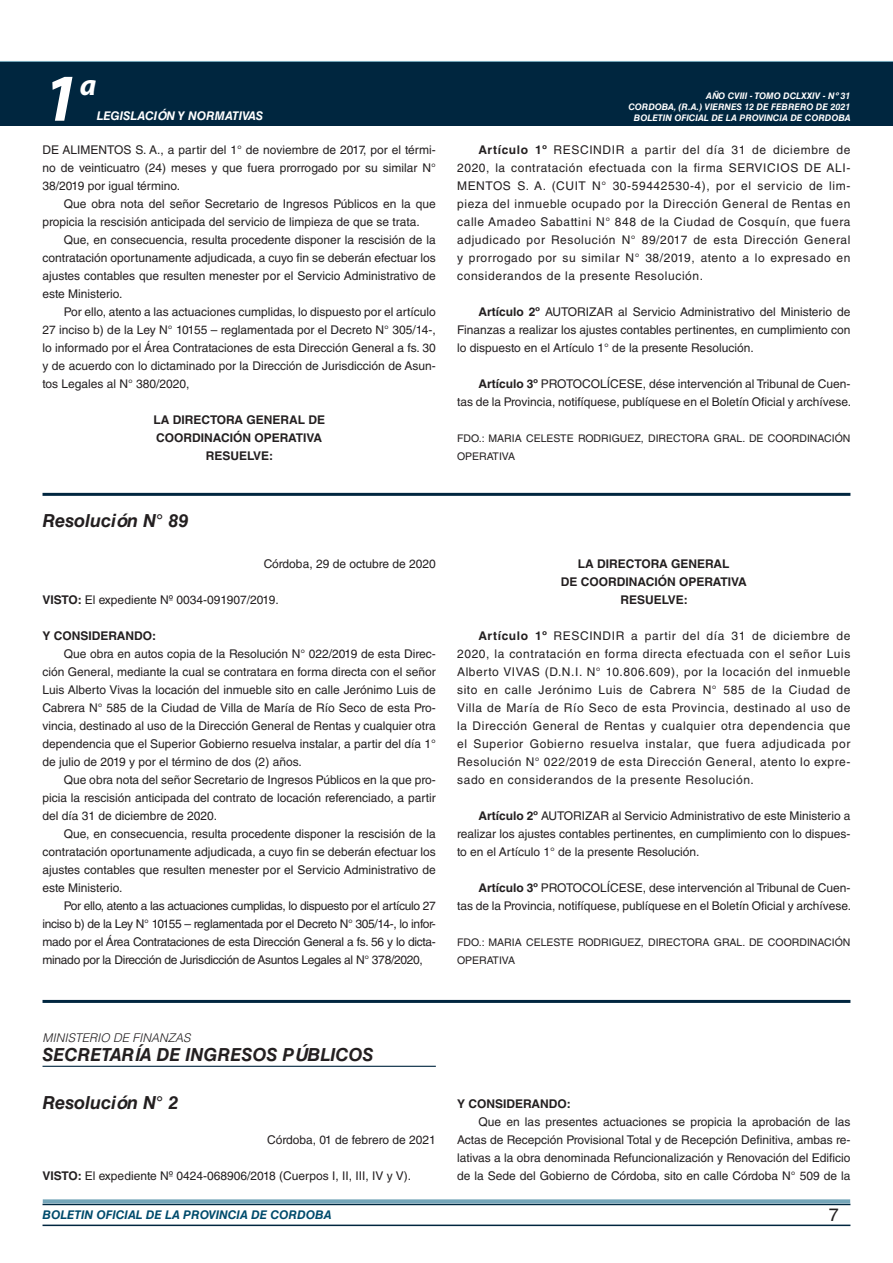
<style>
.page{position:relative;width:893px;height:1263px;background:#fff}
.page>*{position:absolute;margin:0;border:0;box-sizing:border-box;transform-origin:0 0}
.t1{font:italic 700 67.5px "Myriad Pro";color:#fff}
.t2{font:italic 700 30px "Myriad Pro";color:#fff}
.NOMBRE_DE_MINISTERIO{font:italic 700 18px "Helvetica LT Std";color:#231f20}
.t3{font:18px "Helvetica LT Std";color:#231f20}
.TEXTO_BASE{font:12px/18px "Helvetica LT Std";color:#231f20;text-align:justify}
.RESUELVE{font:700 12px "Helvetica LT Std";color:#231f20}
.FECHA{font:12px "Helvetica LT Std";color:#231f20}
.t4{font:italic 700 12px "Helvetica LT Std";color:#004b6c}
.TEXTO_BASE-2{font:700 12px "Helvetica LT Std";color:#231f20}
.t5{font:italic 700 12px "Helvetica LT Std";color:#fff}
.TITULO_light{font:italic 300 12px "Helvetica LT Std";color:#231f20}
.FIRMA{font:10.5px/18px "Helvetica LT Std";color:#231f20}
.t6{font:italic 700 9px/10.8px "Helvetica LT Std";color:#fff;text-align:right}
.s1{font-weight:700}
</style>
<div class="page">
<div style="left:0;top:61px;width:893px;height:6px;background:#73a5b8"></div>
<div style="left:0;top:62px;width:893px;height:64px;background:#00263f"></div>
<hr style="left:43px;top:1224px;width:807px;height:2px;background:#00263f">
<div style="left:42px;top:1198px;width:809px;height:8px;background:#fff;opacity:.75"></div>
<hr style="left:43px;top:493px;width:807px;height:3px;background:#00263f">
<hr style="left:43px;top:1000px;width:807px;height:3px;background:#00263f">
<hr style="left:43px;top:1066px;width:393px;height:1px;background:#00263f">
<h1 class="t1" style="left:43px;top:54px;width:38px">1</h1>
<h2 class="t2" style="left:80px;top:66px;width:18px">a</h2>
<p class="t5" style="left:97px;top:109px;width:168px">LEGISLACIÓN Y NORMATIVAS</p>
<p class="TEXTO_BASE" style="left:43px;top:141px;width:395px">DE ALIMENTOS S. A., a partir del 1° de noviembre de 2017, por el térmi&shy;no de veinticuatro (24) meses y que fuera prorrogado por su similar N° 38/2019 por igual término.</p>
<p class="TEXTO_BASE" style="left:43px;top:195px;width:395px;text-indent:21px">Que obra nota del señor Secretario de Ingresos Públicos en la que propicia la rescisión anticipada del servicio de limpieza de que se trata.</p>
<p class="TEXTO_BASE" style="left:43px;top:231px;width:395px;text-indent:21px">Que, en consecuencia, resulta procedente disponer la rescisión de la contratación oportunamente adjudicada, a cuyo fin se deberán efectuar los ajustes contables que resulten menester por el Servicio Administrativo de este Ministerio.</p>
<p class="TEXTO_BASE" style="left:43px;top:303px;width:395px;text-indent:21px">Por ello, atento a las actuaciones cumplidas, lo dispuesto por el artículo 27 inciso b) de la Ley N° 10155 – reglamentada por el Decreto N° 305/14-, lo informado por el Área Contrataciones de esta Dirección General a fs. 30 y de acuerdo con lo dictaminado por la Dirección de Jurisdicción de Asun&shy;tos Legales al N° 380/2020,</p>
<p class="RESUELVE" style="left:153px;top:412px;width:173px">LA DIRECTORA GENERAL DE</p>
<p class="RESUELVE" style="left:156px;top:430px;width:167px">COORDINACIÓN OPERATIVA</p>
<p class="RESUELVE" style="left:206px;top:448px;width:69px">RESUELVE:</p>
<p class="NOMBRE_DE_MINISTERIO" style="left:43px;top:509px;width:147px">Resolución N° 89</p>
<p class="FECHA" style="left:264px;top:557px;width:174px">Córdoba, 29 de octubre de 2020</p>
<p class="TEXTO_BASE" style="left:43px;top:591px;width:238px"><span class="s1">VISTO:</span> El expediente Nº 0034-091907/2019.</p>
<p class="TEXTO_BASE-2" style="left:43px;top:628px;width:115px">Y CONSIDERANDO:</p>
<p class="TEXTO_BASE" style="left:43px;top:645px;width:395px;text-indent:21px">Que obra en autos copia de la Resolución N° 022/2019 de esta Direc&shy;ción General, mediante la cual se contratara en forma directa con el señor Luis Alberto Vivas la locación del inmueble sito en calle Jerónimo Luis de Cabrera N° 585 de la Ciudad de Villa de María de Río Seco de esta Pro&shy;vincia, destinado al uso de la Dirección General de Rentas y cualquier otra dependencia que el Superior Gobierno resuelva instalar, a partir del día 1° de julio de 2019 y por el término de dos (2) años.</p>
<p class="TEXTO_BASE" style="left:43px;top:771px;width:395px;text-indent:21px">Que obra nota del señor Secretario de Ingresos Públicos en la que pro&shy;picia la rescisión anticipada del contrato de locación referenciado, a partir del día 31 de diciembre de 2020.</p>
<p class="TEXTO_BASE" style="left:43px;top:825px;width:395px;text-indent:21px">Que, en consecuencia, resulta procedente disponer la rescisión de la contratación oportunamente adjudicada, a cuyo fin se deberán efectuar los ajustes contables que resulten menester por el Servicio Administrativo de este Ministerio.</p>
<p class="TEXTO_BASE" style="left:43px;top:897px;width:395px;text-indent:21px">Por ello, atento a las actuaciones cumplidas, lo dispuesto por el artículo 27 inciso b) de la Ley N° 10155 – reglamentada por el Decreto N° 305/14-, lo infor&shy;mado por el Área Contrataciones de esta Dirección General a fs. 56 y lo dicta&shy;minado por la Dirección de Jurisdicción de Asuntos Legales al N° 378/2020,</p>
<p class="t6" style="left:628px;top:91px;width:224px">AÑO CVIII - TOMO DCLXXIV - Nº 31<br>CORDOBA, (R.A.) VIERNES 12 DE FEBRERO DE 2021<br>BOLETIN OFICIAL DE LA PROVINCIA DE CORDOBA</p>
<p class="TEXTO_BASE" style="left:457px;top:141px;width:395px;text-indent:21px"><span class="s1">Artículo 1º</span> RESCINDIR a partir del día 31 de diciembre de 2020, la contratación efectuada con la firma SERVICIOS DE ALI-MENTOS S. A. (CUIT N° 30-59442530-4), por el servicio de lim&shy;pieza del inmueble ocupado por la Dirección General de Rentas en calle Amadeo Sabattini N° 848 de la Ciudad de Cosquín, que fuera adjudicado por Resolución N° 89/2017 de esta Dirección General y prorrogado por su similar N° 38/2019, atento a lo expresado en considerandos de la presente Resolución.</p>
<p class="TEXTO_BASE" style="left:457px;top:303px;width:395px;text-indent:21px"><span class="s1">Artículo 2º</span> AUTORIZAR al Servicio Administrativo del Ministerio de Finanzas a realizar los ajustes contables pertinentes, en cumplimiento con lo dispuesto en el Artículo 1° de la presente Resolución.</p>
<p class="TEXTO_BASE" style="left:457px;top:375px;width:396px;text-align:right"><span class="s1">Artículo 3º</span> PROTOCOLÍCESE, dése intervención al Tribunal de Cuen-<br>tas de la Provincia, notifíquese, publíquese en el Boletín Oficial y archívese.</p>
<p class="FIRMA" style="left:457px;top:429px;width:395px">FDO.: MARIA CELESTE RODRIGUEZ, DIRECTORA GRAL. DE COORDINACIÓN<br>OPERATIVA</p>
<p class="RESUELVE" style="left:578px;top:556px;width:153px">LA DIRECTORA GENERAL</p>
<p class="RESUELVE" style="left:561px;top:574px;width:187px">DE COORDINACIÓN OPERATIVA</p>
<p class="RESUELVE" style="left:620px;top:592px;width:69px">RESUELVE:</p>
<p class="TEXTO_BASE" style="left:457px;top:627px;width:395px;text-indent:21px"><span class="s1">Artículo 1º</span> RESCINDIR a partir del día 31 de diciembre de 2020, la contratación en forma directa efectuada con el señor Luis Alberto VIVAS (D.N.I. N° 10.806.609), por la locación del inmueble sito en calle Jerónimo Luis de Cabrera N° 585 de la Ciudad de Villa de María de Río Seco de esta Provincia, destinado al uso de la Dirección General de Rentas y cualquier otra dependencia que el Superior Gobierno resuelva instalar, que fuera adjudicada por Resolución N° 022/2019 de esta Dirección General, atento lo expre&shy;sado en considerandos de la presente Resolución.</p>
<p class="TEXTO_BASE" style="left:457px;top:807px;width:395px;text-indent:21px"><span class="s1">Artículo 2º</span> AUTORIZAR al Servicio Administrativo de este Ministerio a realizar los ajustes contables pertinentes, en cumplimiento con lo dispues&shy;to en el Artículo 1° de la presente Resolución.</p>
<p class="TEXTO_BASE" style="left:457px;top:879px;width:396px;text-align:right"><span class="s1">Artículo 3º</span> PROTOCOLÍCESE, dese intervención al Tribunal de Cuen-<br>tas de la Provincia, notifíquese, publíquese en el Boletín Oficial y archívese.</p>
<p class="FIRMA" style="left:457px;top:933px;width:395px">FDO.: MARIA CELESTE RODRIGUEZ, DIRECTORA GRAL. DE COORDINACIÓN<br>OPERATIVA</p>
<p class="TITULO_light" style="left:43px;top:1030px;width:150px">MINISTERIO DE FINANZAS</p>
<p class="NOMBRE_DE_MINISTERIO" style="left:43px;top:1044px;width:332px">SECRETARÍA DE INGRESOS PÚBLICOS</p>
<p class="NOMBRE_DE_MINISTERIO" style="left:43px;top:1092px;width:137px">Resolución N° 2</p>
<p class="FECHA" style="left:267px;top:1133px;width:170px">Córdoba, 01 de febrero de 2021</p>
<p class="TEXTO_BASE" style="left:43px;top:1167px;width:370px"><span class="s1">VISTO:</span> El expediente Nº 0424-068906/2018 (Cuerpos I, II, III, IV y V).</p>
<p class="TEXTO_BASE-2" style="left:457px;top:1096px;width:115px">Y CONSIDERANDO:</p>
<p class="TEXTO_BASE" style="left:457px;top:1113px;width:395px;text-indent:21px">Que en las presentes actuaciones se propicia la aprobación de las Actas de Recepción Provisional Total y de Recepción Definitiva, ambas re&shy;lativas a la obra denominada Refuncionalización y Renovación del Edificio de la Sede del Gobierno de Córdoba, sito en calle Córdoba N° 509 de la</p>
<p class="t4" style="left:43px;top:1208px;width:290px">BOLETIN OFICIAL DE LA PROVINCIA DE CORDOBA</p>
<h3 class="t3" style="left:829px;top:1204px;width:12px">7</h3>
</div>
